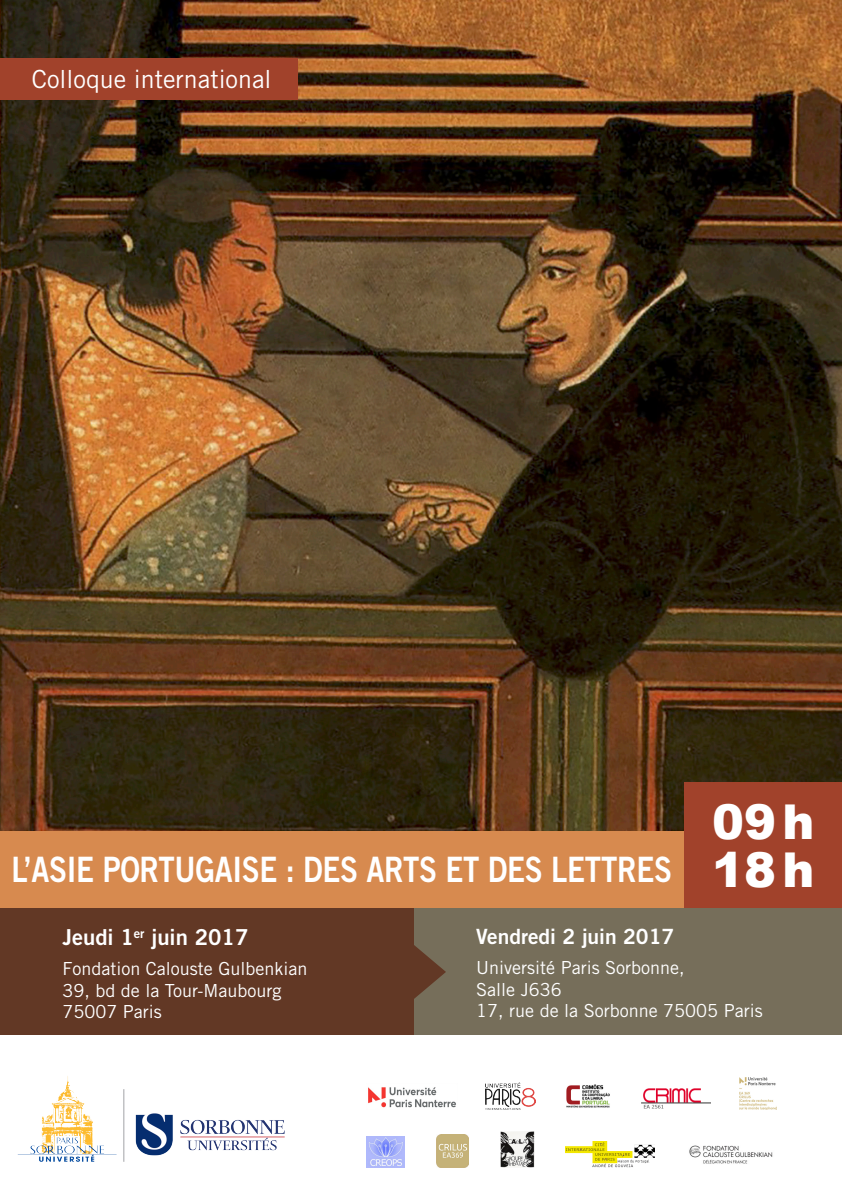
<style>
.page{position:relative;width:842px;height:1191px;background:#fff}
.page>*{position:absolute;margin:0;border:0;box-sizing:border-box;transform-origin:0 0}
.t1{font:900 48px "Arial";letter-spacing:.06em;color:#fff}
.t2{font:35px "Trade Gothic Bold Two";letter-spacing:-.01em;color:#fff;scale:.84 1}
.t3{font:25px "Trade Gothic";color:#fff}
.t4{font:22px "Trade Gothic Bold Two";color:#fff}
.t5{font:21px "Trade Gothic Bold Two";color:#fff}
.t6{font:18px "Trade Gothic";color:#fff}
</style>
<div class="page">
<img style="left:0;top:0;width:842px;height:831px">
<div style="left:0;top:831px;width:686px;height:78px;background:#d78a4f"></div>
<div style="left:685px;top:782px;width:157px;height:127px;background:#a1422b"></div>
<div style="left:414px;top:909px;width:428px;height:126px;background:#766e5a"></div>
<div style="left:0;top:909px;width:414px;height:126px;background:#623825"></div>
<svg style="left:414px;top:945px;width:32px;height:54px"></svg>
<div style="left:0;top:58px;width:298px;height:41px;background:#a1422b"></div>
<img style="left:17px;top:1076px;width:268px;height:86px">
<img style="left:368px;top:1087px;width:88px;height:21px">
<img style="left:485px;top:1082px;width:51px;height:27px">
<img style="left:641px;top:1088px;width:70px;height:21px">
<img style="left:566px;top:1084px;width:44px;height:24px">
<img style="left:739px;top:1077px;width:38px;height:32px">
<img style="left:565px;top:1141px;width:90px;height:26px">
<img style="left:500px;top:1131px;width:34px;height:36px">
<img style="left:366px;top:1136px;width:39px;height:31px">
<img style="left:436px;top:1134px;width:33px;height:33px">
<img style="left:689px;top:1145px;width:84px;height:19px">
<p class="t3" style="left:32px;top:64px;width:241px">Colloque international</p>
<p class="t2" style="left:11px;top:847px;width:788px">L’ASIE PORTUGAISE : DES ARTS ET DES LETTRES</p>
<p class="t1" style="left:712px;top:787px;width:104px">09h</p>
<p class="t1" style="left:712px;top:835px;width:104px">18h</p>
<p class="t4" style="left:62px;top:923px;width:188px">Jeudi 1<sup>er</sup> juin 2017</p>
<p class="t6" style="left:62px;top:957px;width:247px">Fondation Calouste Gulbenkian</p>
<p class="t6" style="left:62px;top:979px;width:221px">39, bd de la Tour-Maubourg</p>
<p class="t6" style="left:62px;top:1001px;width:101px">75007 Paris</p>
<p class="t5" style="left:476px;top:923px;width:200px">Vendredi 2 juin 2017</p>
<p class="t6" style="left:476px;top:956px;width:210px">Université Paris Sorbonne,</p>
<p class="t6" style="left:476px;top:978px;width:87px">Salle J636</p>
<p class="t6" style="left:476px;top:999px;width:288px">17, rue de la Sorbonne 75005 Paris</p>
</div>
